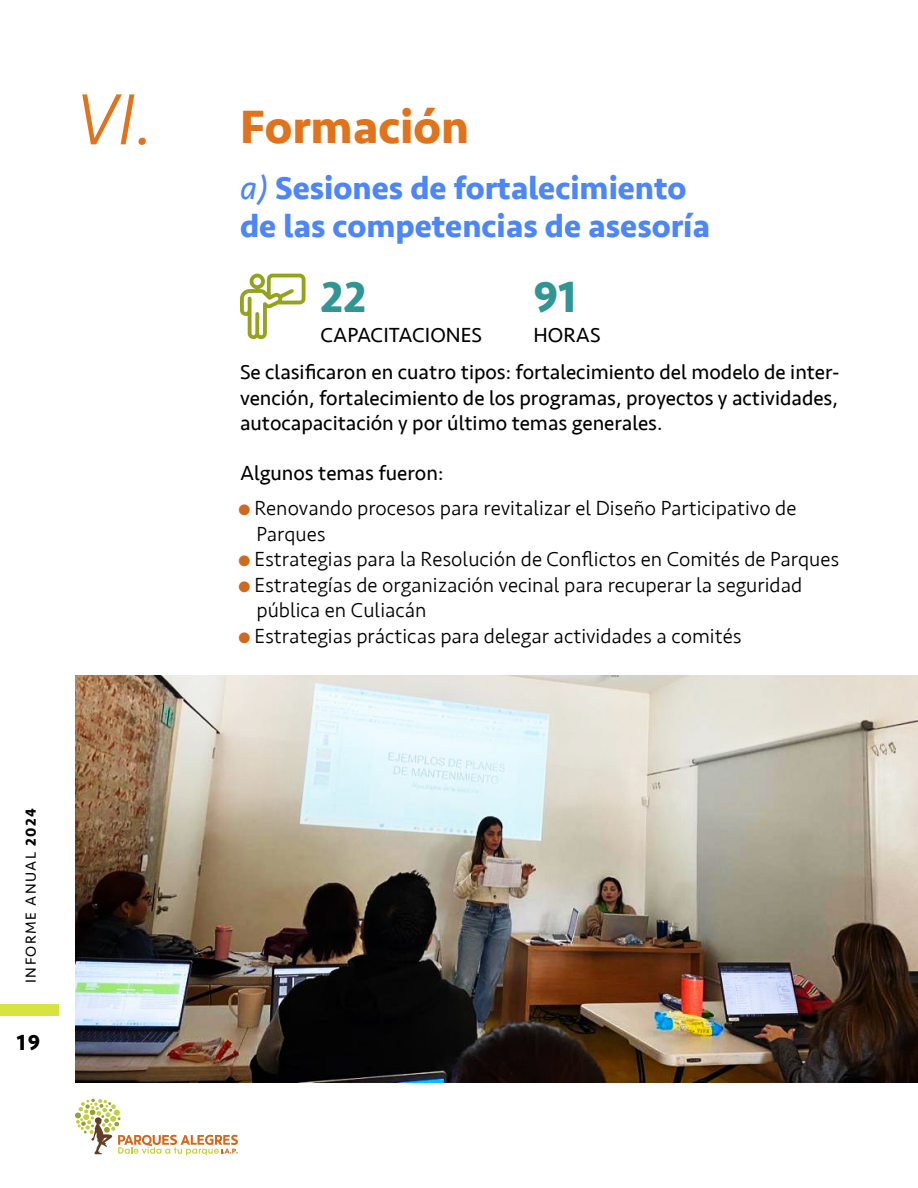
<style>
.page{position:relative;width:918px;height:1188px;background:#fff}
.page>*{position:absolute;margin:0;border:0;box-sizing:border-box;transform-origin:0 0}
.t1{font:italic 300 75px "Seravek";color:#e0731c}
.t2{font:700 48px "Seravek";color:#e0731c}
.t3{font:700 45px "Seravek";color:#309694}
.t4{font:700 33px/37.5px "Seravek";color:#4d85fa}
.t5{font:700 22.5px "Seravek";color:#000}
.t6{font:300 21px/25.5px "Seravek";color:#000}
.t7{font:21px/25.2px "Seravek";color:#000;text-align:justify}
.t8{font:15px "Seravek";letter-spacing:.1em;color:#000}
.s1{font-weight:700}
.s2{font-weight:400;font-style:italic}
.s3{color:#d1691c}
</style>
<div class="page">
<div style="left:0;top:1004px;width:58px;height:12px;background:#d6e340"></div>
<svg style="left:75px;top:1099px;width:163px;height:56px"></svg>
<svg style="left:240px;top:273px;width:66px;height:66px"></svg>
<img style="left:75px;top:675px;width:843px;height:408px">
<p class="t1" style="left:75px;top:75px;width:80px">VI.</p>
<p class="t8" style="left:19px;top:983px;width:176px;rotate:-90deg">INFORME ANUAL <span class="s1">2024</span></p>
<p class="t5" style="left:17px;top:1024px;width:25px">19</p>
<p class="t2" style="left:240px;top:89px;width:231px">Formación</p>
<p class="t4" style="left:240px;top:169px;width:472px"><span class="s2">a)</span> Sesiones de fortalecimiento de las competencias de asesoría</p>
<p class="t3" style="left:321px;top:261px;width:47px">22</p>
<p class="t3" style="left:534px;top:261px;width:44px">91</p>
<p class="t7" style="left:321px;top:322px;width:163px">CAPACITACIONES</p>
<p class="t7" style="left:534px;top:322px;width:69px">HORAS</p>
<p class="t7" style="left:240px;top:360px;width:601px">Se clasificaron en cuatro tipos: fortalecimiento del modelo de inter&shy;vención, fortalecimiento de los programas, proyectos y actividades, autocapacitación y por último temas generales.</p>
<p class="t7" style="left:240px;top:461px;width:205px">Algunos temas fueron:</p>
<p class="t6" style="left:256px;top:496px;width:542px;text-indent:-18px"><span class="s3">●</span> Renovando procesos para revitalizar el Diseño Participativo de<br>Parques</p>
<p class="t6" style="left:238px;top:547px;width:602px"><span class="s3">●</span> Estrategias para la Resolución de Conflictos en Comités de Parques</p>
<p class="t6" style="left:256px;top:572px;width:547px;text-indent:-18px"><span class="s3">●</span> Estrategías de organización vecinal para recuperar la seguridad pública en Culiacán</p>
<p class="t6" style="left:238px;top:623px;width:505px"><span class="s3">●</span> Estrategias prácticas para delegar actividades a comités</p>
</div>
